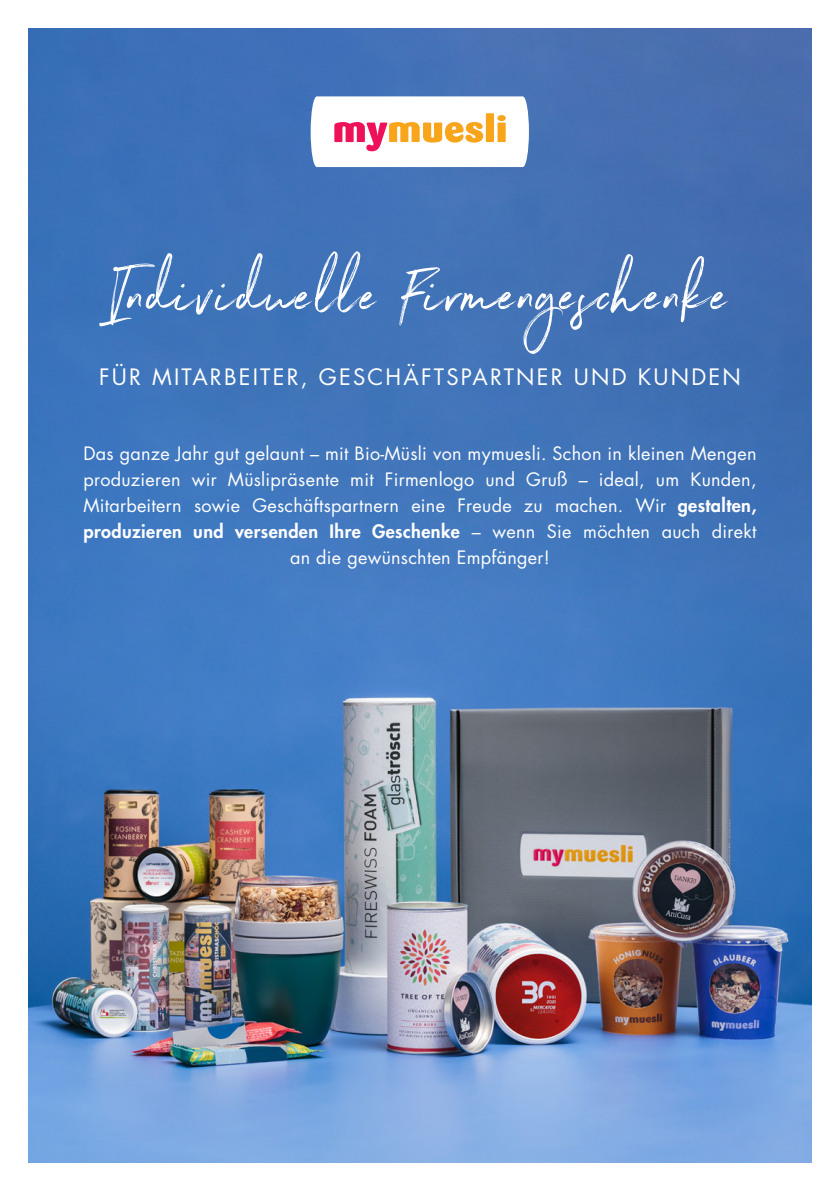
<style>
.page{position:relative;width:840px;height:1191px;background:#fff}
.page>*{position:absolute;margin:0;border:0;box-sizing:border-box;transform-origin:0 0}
.t1{font:69.8px "Northwell";letter-spacing:.03em;color:#fff}
.t2{font:22px "Futura Std";letter-spacing:.1em;color:#fff}
.t3{font:18px/26px "Futura Std";letter-spacing:.015em;color:#fff;text-align:center}
.s1{font-weight:800}
</style>
<div class="page">
<img style="left:28px;top:28px;width:783px;height:1134px">
<svg style="left:310px;top:31px;width:219px;height:136px"></svg>
<p class="t1" style="left:110px;top:244px;width:621px">Individuelle Firmengeschenke</p>
<p class="t2" style="left:99px;top:363px;width:643px">FÜR MITARBEITER, GESCHÄFTSPARTNER UND KUNDEN</p>
<p class="t3" style="left:83px;top:440px;width:674px">Das ganze Jahr gut gelaunt – mit Bio-Müsli von mymuesli. Schon in kleinen Mengen produzieren wir Müslipräsente mit Firmenlogo und Gruß – ideal, um Kunden, Mitarbeitern sowie Geschäftspartnern eine Freude zu machen. Wir <span class="s1">gestalten, produzieren und versenden Ihre Geschenke</span> – wenn Sie möchten auch direkt an die gewünschten Empfänger!</p>
</div>
